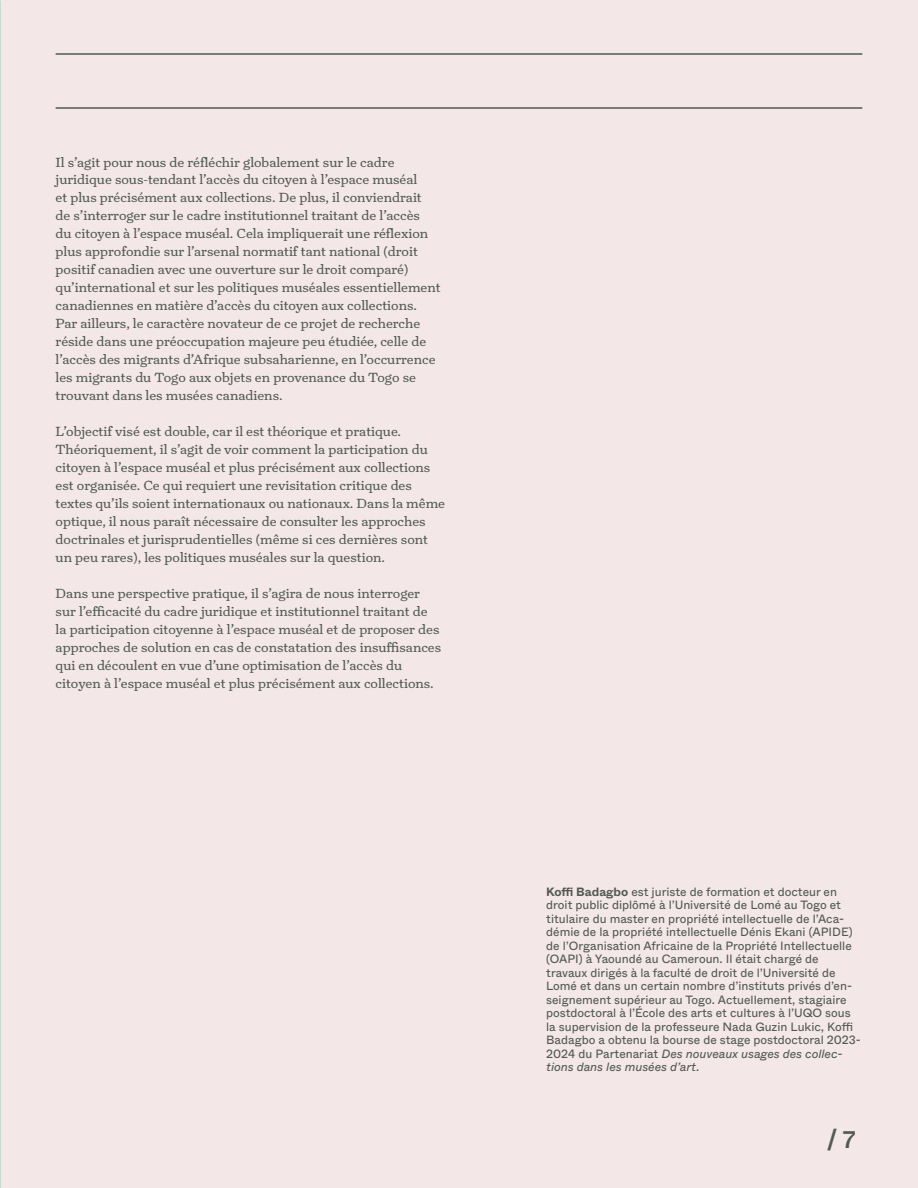
<style>
.page{position:relative;width:918px;height:1188px;background:#f3e7e7}
.page>*{position:absolute;margin:0;border:0;box-sizing:border-box;transform-origin:0 0}
.t1{font:500 24px "Edu Whyte";color:#525a53}
.t2{font:13.5px/18px "Turnip";color:#525a53}
.t3{font:12px/13.5px "Edu Whyte";color:#525a53}
.s1{font-weight:700}
.s2{font-style:italic}
</style>
<div class="page">
<hr style="left:56px;top:53px;width:806px;height:2px;background:#525a53">
<hr style="left:56px;top:107px;width:806px;height:2px;background:#525a53">
<p class="t2" style="left:56px;top:153px;width:387px">Il s’agit pour nous de réfléchir globalement sur le cadre juridique sous-tendant l’accès du citoyen à l’espace muséal<br>et plus précisément aux collections. De plus, il conviendrait<br>de s’interroger sur le cadre institutionnel traitant de l’accès<br>du citoyen à l’espace muséal. Cela impliquerait une réflexion plus approfondie sur l’arsenal normatif tant national (droit positif canadien avec une ouverture sur le droit comparé) qu’international et sur les politiques muséales essentiellement canadiennes en matière d’accès du citoyen aux collections.<br>Par ailleurs, le caractère novateur de ce projet de recherche réside dans une préoccupation majeure peu étudiée, celle de l’accès des migrants d’Afrique subsaharienne, en l’occurrence les migrants du Togo aux objets en provenance du Togo se trouvant dans les musées canadiens.</p>
<p class="t2" style="left:56px;top:423px;width:391px">L’objectif visé est double, car il est théorique et pratique.<br>Théoriquement, il s’agit de voir comment la participation du citoyen à l’espace muséal et plus précisément aux collections est organisée. Ce qui requiert une revisitation critique des textes qu’ils soient internationaux ou nationaux. Dans la même optique, il nous paraît nécessaire de consulter les approches doctrinales et jurisprudentielles (même si ces dernières sont un peu rares), les politiques muséales sur la question.</p>
<p class="t2" style="left:56px;top:585px;width:387px">Dans une perspective pratique, il s’agira de nous interroger sur l’efficacité du cadre juridique et institutionnel traitant de la participation citoyenne à l’espace muséal et de proposer des approches de solution en cas de constatation des insuffisances qui en découlent en vue d’une optimisation de l’accès du citoyen à l’espace muséal et plus précisément aux collections.</p>
<p class="t3" style="left:546px;top:885px;width:316px"><span class="s1">Koffi Badagbo</span> est juriste de formation et docteur en droit public diplômé à l’Université de Lomé au Togo et titulaire du master en propriété intellectuelle de l’Aca&shy;démie de la propriété intellectuelle Dénis Ekani (APIDE) de l’Organisation Africaine de la Propriété Intellectuelle (OAPI) à Yaoundé au Cameroun. Il était chargé de travaux dirigés à la faculté de droit de l’Université de Lomé et dans un certain nombre d’instituts privés d’en&shy;seignement supérieur au Togo. Actuellement, stagiaire postdoctoral à l’École des arts et cultures à l’UQO sous la supervision de la professeure Nada Guzin Lukic, Koffi Badagbo a obtenu la bourse de stage postdoctoral 2023- 2024 du Partenariat <span class="s2">Des nouveaux usages des collec&shy;tions dans les musées d’art</span>.</p>
<h1 class="t1" style="left:827px;top:1124px;width:30px">/ 7</h1>
</div>
